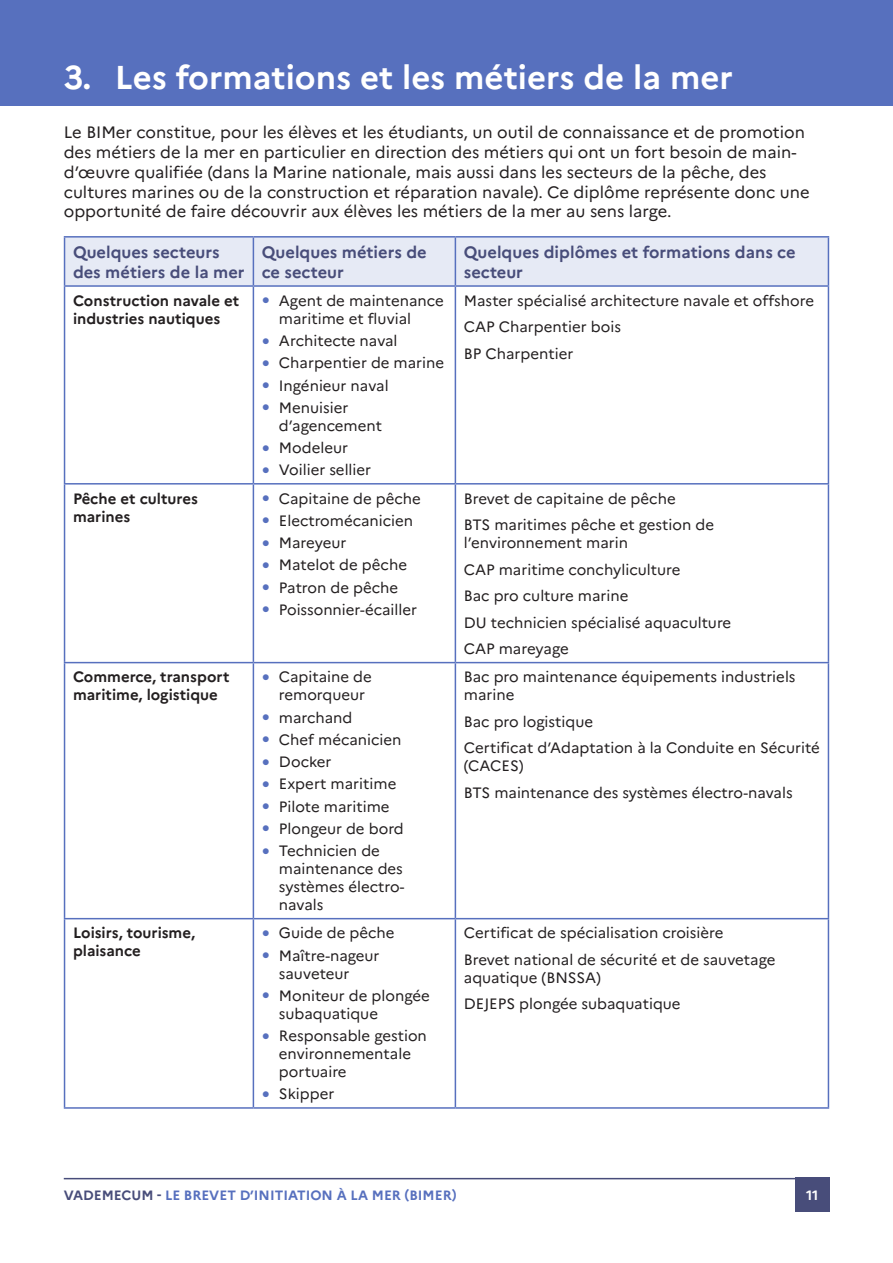
<style>
.page{position:relative;width:893px;height:1263px;background:#fff}
.page>*{position:absolute;margin:0;border:0;box-sizing:border-box;transform-origin:0 0}
.t1{font:700 33px "Marianne";color:#fff}
.t2{font:16.5px/19.8px "Marianne";color:#231f20}
.Entête_tableau{font:700 16.5px/19.8px "Marianne";color:#484d7a}
.Corps_Tableau{font:15px/18px "Marianne";color:#231f20}
.Corps_Tableau-2{font:700 15px/18px "Marianne";color:#231f20}
.t3{font:700 13.5px "Marianne";color:#5770be}
.t4{font:700 13.5px "Marianne";color:#fff}
.s1{font-family:"Arial";font-size:13.5px;color:#5770be}
.s2{color:#484d7a}
</style>
<div class="page">
<hr style="left:64px;top:1178px;width:765px;height:1px;background:#484d7a">
<div style="left:795px;top:1178px;width:34px;height:34px;background:#484d7a"></div>
<div style="left:0;top:0;width:893px;height:105px;background:#5770be"></div>
<div style="left:65px;top:238px;width:763px;height:47px;background:#e6eaf5"></div>
<hr style="left:253px;top:238px;width:1px;height:47px;background:#5770be">
<hr style="left:455px;top:238px;width:1px;height:47px;background:#5770be">
<hr style="left:253px;top:287px;width:1px;height:196px;background:#5770be">
<hr style="left:455px;top:287px;width:1px;height:196px;background:#5770be">
<hr style="left:64px;top:483px;width:189px;height:2px;background:#5770be">
<hr style="left:253px;top:483px;width:202px;height:2px;background:#5770be">
<hr style="left:253px;top:485px;width:1px;height:177px;background:#5770be">
<hr style="left:455px;top:483px;width:374px;height:2px;background:#5770be">
<hr style="left:455px;top:485px;width:1px;height:177px;background:#5770be">
<hr style="left:64px;top:662px;width:189px;height:1px;background:#5770be">
<hr style="left:253px;top:662px;width:202px;height:1px;background:#5770be">
<hr style="left:253px;top:663px;width:1px;height:255px;background:#5770be">
<hr style="left:455px;top:662px;width:374px;height:1px;background:#5770be">
<hr style="left:455px;top:663px;width:1px;height:255px;background:#5770be">
<hr style="left:64px;top:918px;width:189px;height:1px;background:#5770be">
<hr style="left:253px;top:918px;width:202px;height:1px;background:#5770be">
<hr style="left:253px;top:919px;width:1px;height:188px;background:#5770be">
<hr style="left:455px;top:918px;width:374px;height:1px;background:#5770be">
<hr style="left:455px;top:919px;width:1px;height:188px;background:#5770be">
<hr style="left:64px;top:1107px;width:189px;height:2px;background:#5770be">
<hr style="left:253px;top:1107px;width:202px;height:2px;background:#5770be">
<hr style="left:455px;top:1107px;width:374px;height:2px;background:#5770be">
<hr style="left:64px;top:287px;width:1px;height:196px;background:#5770be">
<hr style="left:828px;top:287px;width:1px;height:196px;background:#5770be">
<hr style="left:64px;top:485px;width:1px;height:177px;background:#5770be">
<hr style="left:828px;top:485px;width:1px;height:177px;background:#5770be">
<hr style="left:64px;top:663px;width:1px;height:255px;background:#5770be">
<hr style="left:828px;top:663px;width:1px;height:255px;background:#5770be">
<hr style="left:64px;top:919px;width:1px;height:188px;background:#5770be">
<hr style="left:828px;top:919px;width:1px;height:188px;background:#5770be">
<hr style="left:64px;top:236px;width:189px;height:2px;background:#5770be">
<hr style="left:64px;top:238px;width:1px;height:47px;background:#5770be">
<hr style="left:253px;top:236px;width:202px;height:2px;background:#5770be">
<hr style="left:455px;top:236px;width:374px;height:2px;background:#5770be">
<hr style="left:828px;top:238px;width:1px;height:47px;background:#5770be">
<hr style="left:64px;top:285px;width:189px;height:2px;background:#5770be">
<hr style="left:253px;top:285px;width:202px;height:2px;background:#5770be">
<hr style="left:455px;top:285px;width:374px;height:2px;background:#5770be">
<p class="t1" style="left:64px;top:57px;width:671px">3. Les formations et les métiers de la mer</p>
<p class="t2" style="left:64px;top:122px;width:747px">Le BIMer constitue, pour les élèves et les étudiants, un outil de connaissance et de promotion des métiers de la mer en particulier en direction des métiers qui ont un fort besoin de main&shy;d’œuvre qualifiée (dans la Marine nationale, mais aussi dans les secteurs de la pêche, des cultures marines ou de la construction et réparation navale). Ce diplôme représente donc une opportunité de faire découvrir aux élèves les métiers de la mer au sens large.</p>
<p class="Entête_tableau" style="left:73px;top:242px;width:173px">Quelques secteurs des métiers de la mer</p>
<p class="Entête_tableau" style="left:262px;top:242px;width:166px">Quelques métiers de ce secteur</p>
<p class="Entête_tableau" style="left:464px;top:242px;width:333px">Quelques diplômes et formations dans ce secteur</p>
<p class="Corps_Tableau-2" style="left:73px;top:291px;width:168px">Construction navale et industries nautiques</p>
<p class="Corps_Tableau" style="left:279px;top:291px;width:166px;text-indent:-17px"><span class="s1">●</span> Agent de maintenance maritime et fluvial</p>
<p class="Corps_Tableau" style="left:262px;top:332px;width:137px"><span class="s1">●</span> Architecte naval</p>
<p class="Corps_Tableau" style="left:262px;top:354px;width:184px"><span class="s1">●</span> Charpentier de marine</p>
<p class="Corps_Tableau" style="left:262px;top:376px;width:128px"><span class="s1">●</span> Ingénieur naval</p>
<p class="Corps_Tableau" style="left:279px;top:398px;width:105px;text-indent:-17px"><span class="s1">●</span> Menuisier d’agencement</p>
<p class="Corps_Tableau" style="left:262px;top:439px;width:88px"><span class="s1">●</span> Modeleur</p>
<p class="Corps_Tableau" style="left:262px;top:461px;width:111px"><span class="s1">●</span> Voilier sellier</p>
<p class="Corps_Tableau" style="left:464px;top:291px;width:352px">Master spécialisé architecture navale et offshore</p>
<p class="Corps_Tableau" style="left:464px;top:318px;width:159px">CAP Charpentier bois</p>
<p class="Corps_Tableau" style="left:464px;top:344px;width:111px">BP Charpentier</p>
<p class="Corps_Tableau-2" style="left:73px;top:489px;width:126px">Pêche et cultures marines</p>
<p class="Corps_Tableau" style="left:262px;top:489px;width:161px"><span class="s1">●</span> Capitaine de pêche</p>
<p class="Corps_Tableau" style="left:262px;top:511px;width:153px"><span class="s1">●</span> Electromécanicien</p>
<p class="Corps_Tableau" style="left:262px;top:534px;width:86px"><span class="s1">●</span> Mareyeur</p>
<p class="Corps_Tableau" style="left:262px;top:556px;width:147px"><span class="s1">●</span> Matelot de pêche</p>
<p class="Corps_Tableau" style="left:262px;top:578px;width:138px"><span class="s1">●</span> Patron de pêche</p>
<p class="Corps_Tableau" style="left:262px;top:600px;width:157px"><span class="s1">●</span> Poissonnier-écailler</p>
<p class="Corps_Tableau-2" style="left:73px;top:668px;width:158px">Commerce, transport maritime, logistique</p>
<p class="Corps_Tableau" style="left:279px;top:668px;width:94px;text-indent:-17px"><span class="s1">●</span> Capitaine de remorqueur</p>
<p class="Corps_Tableau" style="left:262px;top:708px;width:92px"><span class="s1">●</span> marchand</p>
<p class="Corps_Tableau" style="left:262px;top:730px;width:141px"><span class="s1">●</span> Chef mécanicien</p>
<p class="Corps_Tableau" style="left:262px;top:753px;width:71px"><span class="s1">●</span> Docker</p>
<p class="Corps_Tableau" style="left:262px;top:775px;width:136px"><span class="s1">●</span> Expert maritime</p>
<p class="Corps_Tableau" style="left:262px;top:797px;width:129px"><span class="s1">●</span> Pilote maritime</p>
<p class="Corps_Tableau" style="left:262px;top:819px;width:143px"><span class="s1">●</span> Plongeur de bord</p>
<p class="Corps_Tableau" style="left:279px;top:842px;width:127px;text-indent:-17px"><span class="s1">●</span> Technicien de maintenance des systèmes électro&shy;navals</p>
<p class="Corps_Tableau-2" style="left:73px;top:924px;width:124px">Loisirs, tourisme, plaisance</p>
<p class="Corps_Tableau" style="left:262px;top:924px;width:134px"><span class="s1">●</span> Guide de pêche</p>
<p class="Corps_Tableau" style="left:279px;top:946px;width:102px;text-indent:-17px"><span class="s1">●</span> Maître-nageur sauveteur</p>
<p class="Corps_Tableau" style="left:279px;top:986px;width:152px;text-indent:-17px"><span class="s1">●</span> Moniteur de plongée subaquatique</p>
<p class="Corps_Tableau" style="left:279px;top:1027px;width:150px;text-indent:-17px"><span class="s1">●</span> Responsable gestion environnementale portuaire</p>
<p class="Corps_Tableau" style="left:262px;top:1085px;width:74px"><span class="s1">●</span> Skipper</p>
<p class="Corps_Tableau" style="left:464px;top:489px;width:213px">Brevet de capitaine de pêche</p>
<p class="Corps_Tableau" style="left:464px;top:516px;width:252px">BTS maritimes pêche et gestion de l’environnement marin</p>
<p class="Corps_Tableau" style="left:464px;top:560px;width:218px">CAP maritime conchyliculture</p>
<p class="Corps_Tableau" style="left:464px;top:587px;width:166px">Bac pro culture marine</p>
<p class="Corps_Tableau" style="left:464px;top:613px;width:269px">DU technicien spécialisé aquaculture</p>
<p class="Corps_Tableau" style="left:464px;top:640px;width:106px">CAP mareyage</p>
<p class="Corps_Tableau" style="left:464px;top:668px;width:333px">Bac pro maintenance équipements industriels marine</p>
<p class="Corps_Tableau" style="left:464px;top:712px;width:131px">Bac pro logistique</p>
<p class="Corps_Tableau" style="left:464px;top:739px;width:357px">Certificat d’Adaptation à la Conduite en Sécurité (CACES)</p>
<p class="Corps_Tableau" style="left:464px;top:783px;width:330px">BTS maintenance des systèmes électro-navals</p>
<p class="Corps_Tableau" style="left:464px;top:924px;width:261px">Certificat de spécialisation croisière</p>
<p class="Corps_Tableau" style="left:464px;top:950px;width:313px">Brevet national de sécurité et de sauvetage aquatique (BNSSA)</p>
<p class="Corps_Tableau" style="left:464px;top:995px;width:218px">DEJEPS plongée subaquatique</p>
<p class="t3" style="left:64px;top:1187px;width:394px"><span class="s2">VADEMECUM -</span> LE BREVET D’INITIATION À LA MER (BIMER)</p>
<p class="t4" style="left:806px;top:1187px;width:14px">11</p>
</div>
